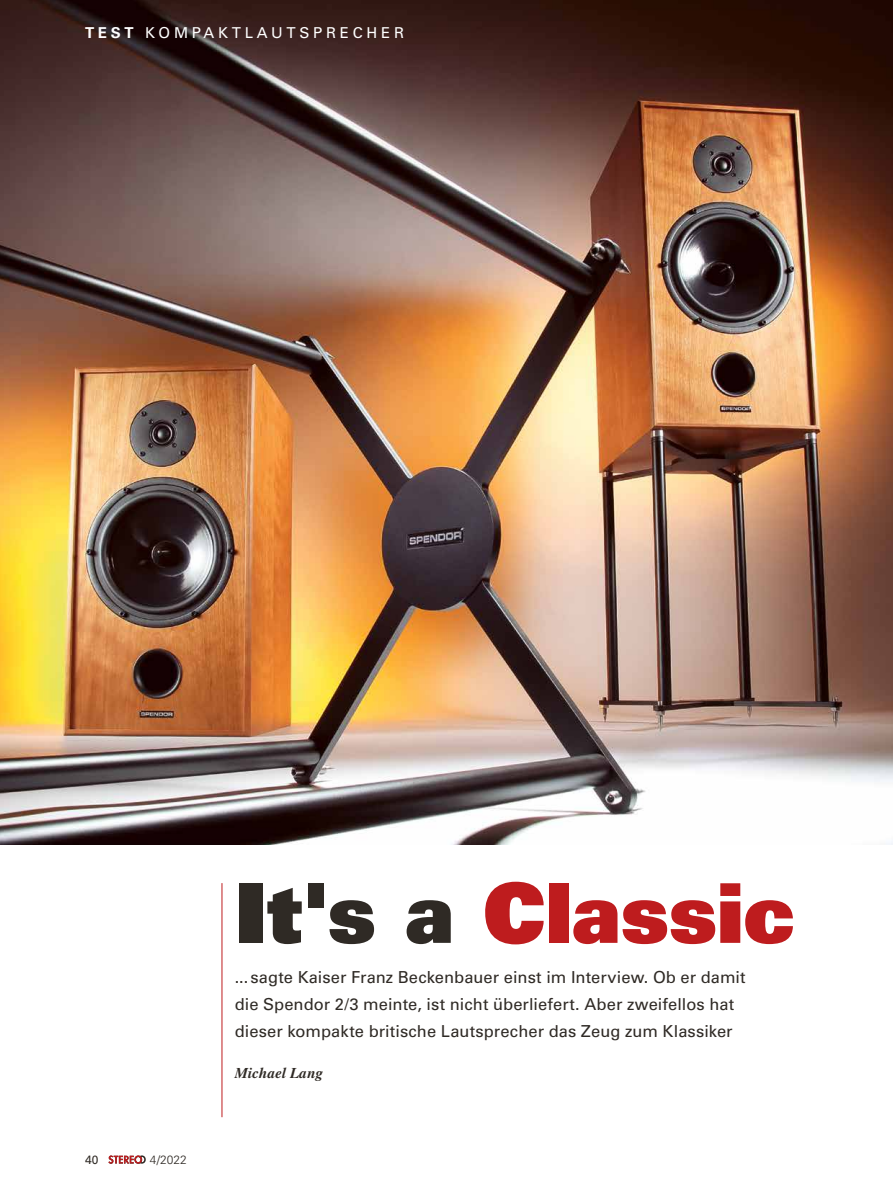
<style>
.page{position:relative;width:893px;height:1191px;background:#fff}
.page>*{position:absolute;margin:0;border:0;box-sizing:border-box;transform-origin:0 0}
.t1{font:82.5px "Univers LT Std X Black";color:#be1c1e}
.t2{font:16.5px/27px "Univers LT Std";letter-spacing:.005em;color:#2f2a25}
.t3{font:15px "Univers LT Std";letter-spacing:.25em;color:#fff}
.t4{font:italic 700 15px "Times LT Std";letter-spacing:.01em;color:#2f2a25}
.t5{font:300 12px "Univers LT Std";color:#2f2a25}
.t6{font:12px "Univers LT Std";color:#2f2a25}
.s1{font-weight:700}
.s2{color:#2f2a25}
</style>
<div class="page">
<img style="left:0;top:0;width:893px;height:844px">
<svg style="left:108px;top:1155px;width:38px;height:8px"></svg>
<hr style="left:222px;top:883px;width:1px;height:234px;background:#be1c1e">
<p class="t3" style="left:85px;top:24px;width:320px"><span class="s1">TEST</span> KOMPAKTLAUTSPRECHER</p>
<h1 class="t1" style="left:235px;top:859px;width:562px"><span class="s2">It's a</span> Classic</h1>
<p class="t6" style="left:85px;top:1152px;width:15px">40</p>
<p class="t5" style="left:150px;top:1152px;width:38px">4/2022</p>
<p class="t2" style="left:235px;top:964px;width:512px">... sagte Kaiser Franz Beckenbauer einst im Interview. Ob er damit die Spendor 2/3 meinte, ist nicht überliefert. Aber zweifellos hat dieser kompakte britische Lautsprecher das Zeug zum Klassiker</p>
<p class="t4" style="left:235px;top:1064px;width:90px">Michael Lang</p>
</div>
